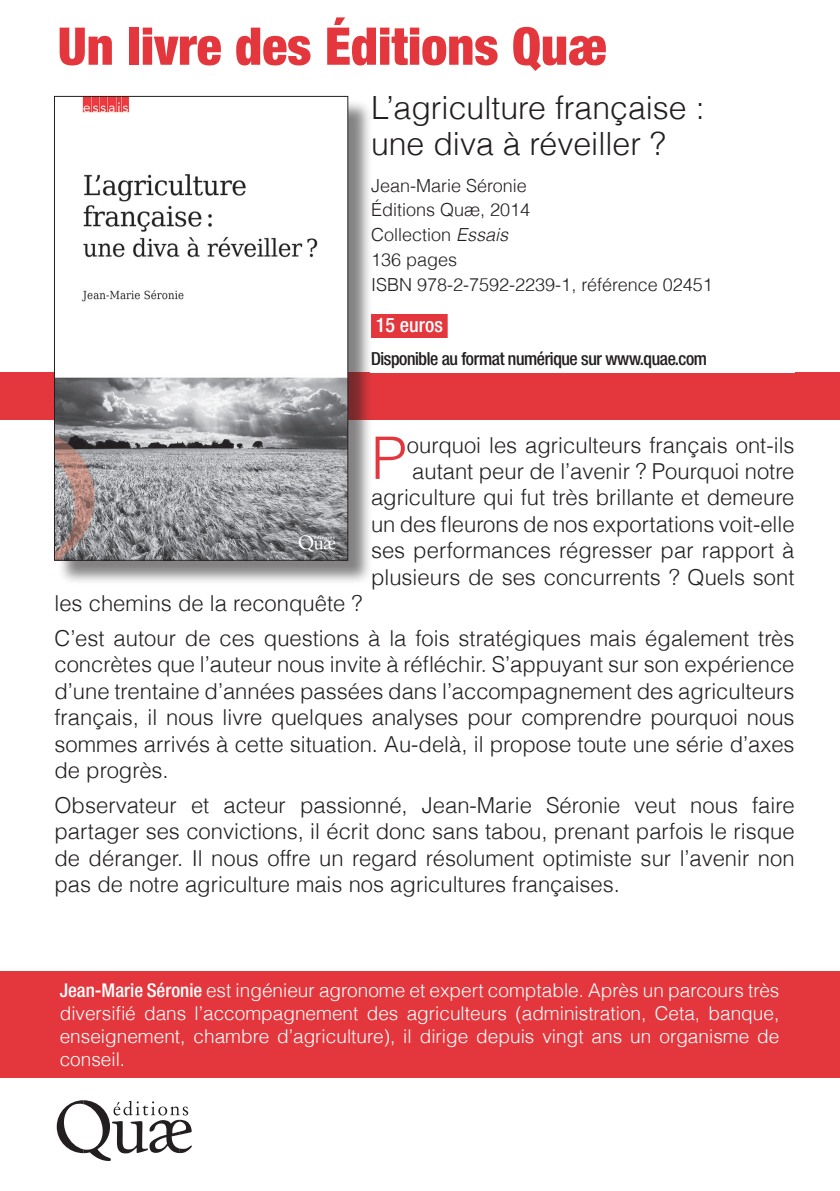
<style>
.page{position:relative;width:840px;height:1191px;background:#fff}
.page>*{position:absolute;margin:0;border:0;box-sizing:border-box;transform-origin:0 0}
.t1{font:300 58.6px "Helvetica";color:#e3373d}
.t2{font:900 condensed 52px "Helvetica Neue";color:#e3373d}
.t3{font:300 32px/36px "Helvetica";color:#231f20}
.t4{font:300 22px/26.4px "Helvetica";color:#231f20;text-align:justify}
.t5{font:500 condensed 20px "Helvetica Neue";color:#fff}
.t6{font:300 19px/22.8px "Helvetica";color:#fff;text-align:justify}
.t7{font:300 18px/24.8px "Helvetica";color:#231f20}
.t8{font:500 condensed 18px "Helvetica Neue";color:#231f20}
.s1{font-style:italic}
.s2{font-family:"Helvetica Neue";font-weight:500;font-stretch:condensed}
</style>
<div class="page">
<div style="left:0;top:372px;width:839px;height:48px;background:#e3373d"></div>
<svg style="left:57px;top:1100px;width:135px;height:61px"></svg>
<div style="left:0;top:971px;width:839px;height:106px;background:#e3373d"></div>
<div style="left:371px;top:314px;width:76px;height:24px;background:#e3373d"></div>
<div style="left:57px;top:99px;width:316px;height:487px;background:#231f20;opacity:.56"></div>
<img style="left:56px;top:98px;width:290px;height:461px">
<div style="left:54px;top:96px;width:294px;height:465px;border:1px solid #231f20"></div>
<h2 class="t2" style="left:58px;top:14px;width:550px">Un livre des Éditions Quæ</h2>
<h3 class="t3" style="left:371px;top:90px;width:335px">L’agriculture française : une diva à réveiller ?</h3>
<p class="t7" style="left:371px;top:173px;width:343px">Jean-Marie Séronie<br>éditions Quæ, 2014<br>Collection <span class="s1">Essais<br></span>136 pages<br>ISBN 978-2-7592-2239-1, référence 02451</p>
<p class="t5" style="left:375px;top:313px;width:68px">15 euros</p>
<p class="t8" style="left:371px;top:348px;width:338px">Disponible au format numérique sur www.quae.com</p>
<p class="t4" style="left:371px;top:431px;width:425px;text-align:right">ourquoi les agriculteurs français ont-ils autant peur de l’avenir ? Pourquoi notre agriculture qui fut très brillante et demeure un des fleurons de nos exportations voit-elle ses performances régresser par rapport à plusieurs de ses concurrents ? Quels sont</p>
<p class="t4" style="left:54px;top:585px;width:741px;line-height:35px">les chemins de la reconquête ?<br>C’est autour de ces questions à la fois stratégiques mais également très</p>
<p class="t4" style="left:54px;top:651px;width:741px">concrètes que l’auteur nous invite à réfléchir. S’appuyant sur son expérience d’une trentaine d’années passées dans l’accompagnement des agriculteurs français, il nous livre quelques analyses pour comprendre pourquoi nous sommes arrivés à cette situation. Au-delà, il propose toute une série d’axes de progrès.</p>
<p class="t4" style="left:54px;top:791px;width:741px">Observateur et acteur passionné, Jean-Marie Séronie veut nous faire partager ses convictions, il écrit donc sans tabou, prenant parfois le risque de déranger. Il nous offre un regard résolument optimiste sur l’avenir non pas de notre agriculture mais nos agricultures françaises.</p>
<h1 class="t1" style="left:371px;top:421px;width:37px">P</h1>
<p class="t6" style="left:60px;top:979px;width:720px"><span class="s2">Jean-Marie Séronie</span> est ingénieur agronome et expert comptable. Après un parcours très diversifié dans l’accompagnement des agriculteurs (administration, Ceta, banque, enseignement, chambre d’agriculture), il dirige depuis vingt ans un organisme de conseil.</p>
</div>
